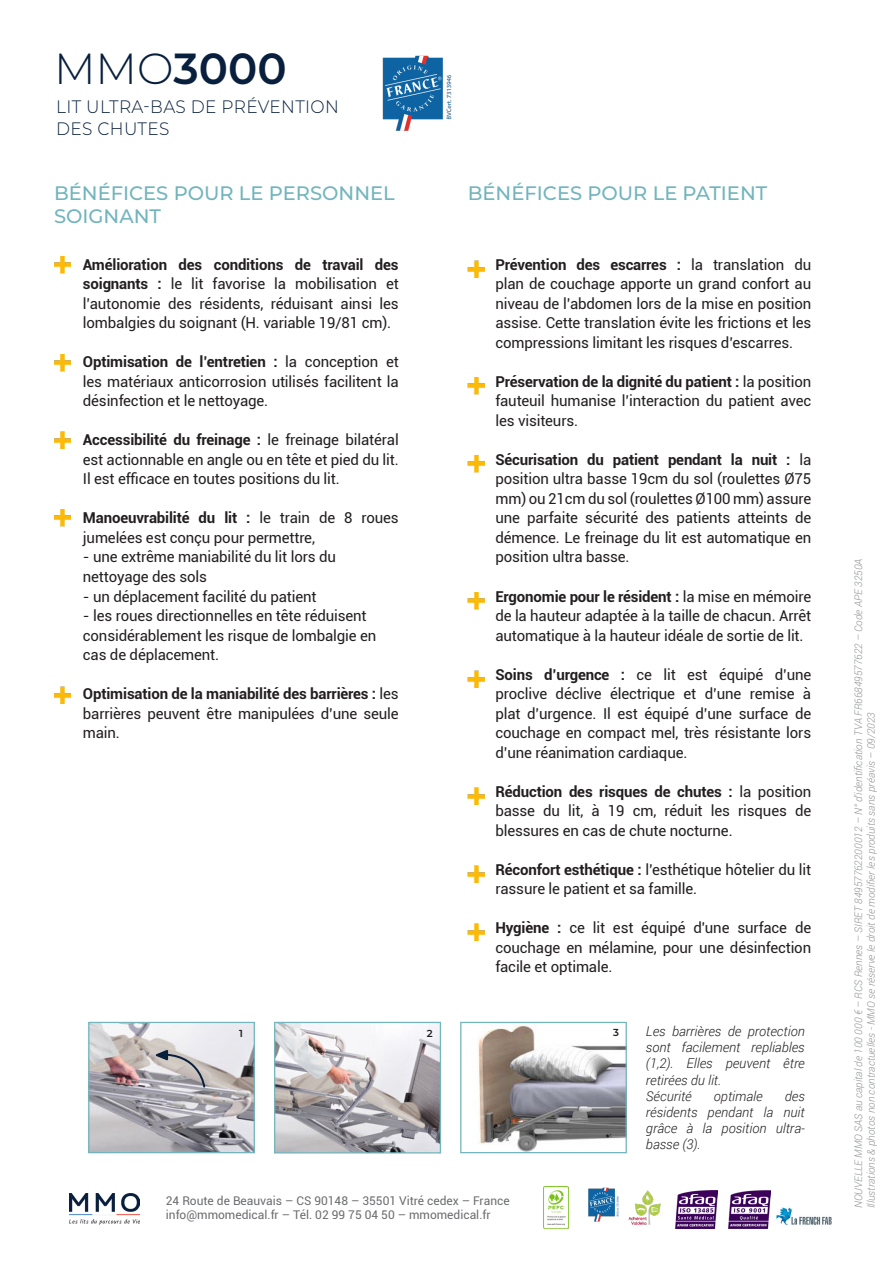
<style>
.page{position:relative;width:893px;height:1263px;background:#fff}
.page>*{position:absolute;margin:0;border:0;box-sizing:border-box;transform-origin:0 0}
.t1{font:600 43.5px "Montserrat";color:#08203d}
.t2{font:500 19.5px "Montserrat";color:#72b5bd}
.surbrillance_GRIS{font:300 18px/21.6px "Montserrat";letter-spacing:.02em;color:#08203d;scale:.94 1}
.Txt-blanc{font:15px/19.5px "Roboto";letter-spacing:-.01em;color:#231f20;text-align:justify}
.t3{font:italic 300 13.5px/16.2px "Roboto";color:#231f20;text-align:justify}
.t4{font:12px/14.4px "Roboto";color:#6c6d70}
.t5{font:italic 300 10.5px/12.6px "Roboto";color:#939598}
.t6{font:600 10.2px "Montserrat";color:#231f20}
.s1{font-weight:300}
.s2{font-weight:700}
</style>
<div class="page">
<img style="left:70px;top:1194px;width:70px;height:30px">
<img style="left:776px;top:1207px;width:56px;height:18px">
<img style="left:729px;top:1190px;width:42px;height:39px">
<img style="left:588px;top:1187px;width:31px;height:35px">
<img style="left:543px;top:1187px;width:25px;height:42px">
<img style="left:628px;top:1190px;width:33px;height:35px">
<img style="left:675px;top:1190px;width:42px;height:39px">
<img style="left:276px;top:1024px;width:163px;height:127px">
<div style="left:274px;top:1022px;width:167px;height:131px;border:1px solid #72b5bd"></div>
<img style="left:90px;top:1024px;width:163px;height:127px">
<div style="left:88px;top:1022px;width:167px;height:131px;border:1px solid #72b5bd"></div>
<svg style="left:154px;top:1048px;width:52px;height:40px;background:#b6b4b6"></svg>
<img style="left:477px;top:1025px;width:148px;height:126px">
<div style="left:460px;top:1022px;width:167px;height:131px;border:1px solid #72b5bd"></div>
<img style="left:382px;top:55px;width:70px;height:76px">
<img style="left:54px;top:256px;width:17px;height:17px">
<img style="left:54px;top:354px;width:17px;height:17px">
<img style="left:54px;top:432px;width:17px;height:17px">
<img style="left:54px;top:509px;width:17px;height:17px">
<img style="left:54px;top:687px;width:17px;height:17px">
<img style="left:468px;top:261px;width:17px;height:17px">
<img style="left:468px;top:377px;width:17px;height:17px">
<img style="left:468px;top:455px;width:17px;height:17px">
<img style="left:468px;top:788px;width:17px;height:17px">
<img style="left:468px;top:866px;width:17px;height:17px">
<img style="left:468px;top:592px;width:17px;height:17px">
<img style="left:468px;top:670px;width:17px;height:17px">
<img style="left:468px;top:924px;width:17px;height:17px">
<p class="t1" style="left:54px;top:38px;width:234px"><span class="s1">MMO</span>3000</p>
<p class="surbrillance_GRIS" style="left:56px;top:95px;width:302px">LIT ULTRA-BAS DE PRÉVENTION<br>DES CHUTES</p>
<p class="t2" style="left:54px;top:180px;width:342px">BÉNÉFICES POUR LE PERSONNEL</p>
<p class="t2" style="left:54px;top:202px;width:108px">SOIGNANT</p>
<p class="Txt-blanc" style="left:83px;top:254px;width:317px"><span class="s2">Amélioration des conditions de travail des soignants :</span> le lit favorise la mobilisation et l’autonomie des résidents, réduisant ainsi les lombalgies du soignant (H. variable 19/81 cm).</p>
<p class="Txt-blanc" style="left:83px;top:352px;width:317px"><span class="s2">Optimisation de l’entretien :</span> la conception et les matériaux anticorrosion utilisés facilitent la désinfection et le nettoyage.</p>
<p class="Txt-blanc" style="left:83px;top:430px;width:317px"><span class="s2">Accessibilité du freinage :</span> le freinage bilatéral est actionnable en angle ou en tête et pied du lit.<br>Il est efficace en toutes positions du lit.</p>
<p class="Txt-blanc" style="left:83px;top:508px;width:317px"><span class="s2">Manoeuvrabilité du lit :</span> le train de 8 roues jumelées est conçu pour permettre,</p>
<p class="Txt-blanc" style="left:83px;top:547px;width:255px">- une extrême maniabilité du lit lors du</p>
<p class="Txt-blanc" style="left:83px;top:566px;width:126px">nettoyage des sols</p>
<p class="Txt-blanc" style="left:83px;top:586px;width:235px">- un déplacement facilité du patient</p>
<p class="Txt-blanc" style="left:83px;top:605px;width:295px;text-align:left">- les roues directionnelles en tête réduisent considérablement les risque de lombalgie en cas de déplacement.</p>
<p class="Txt-blanc" style="left:83px;top:683px;width:317px"><span class="s2">Optimisation de la maniabilité des barrières :</span> les barrières peuvent être manipulées d’une seule main.</p>
<p class="t2" style="left:468px;top:180px;width:301px">BÉNÉFICES POUR LE PATIENT</p>
<p class="Txt-blanc" style="left:495px;top:254px;width:317px"><span class="s2">Prévention des escarres :</span> la translation du plan de couchage apporte un grand confort au niveau de l’abdomen lors de la mise en position assise. Cette translation évite les frictions et les compressions limitant les risques d’escarres.</p>
<p class="Txt-blanc" style="left:495px;top:371px;width:317px"><span class="s2">Préservation de la dignité du patient :</span> la position fauteuil humanise l’interaction du patient avec les visiteurs.</p>
<p class="Txt-blanc" style="left:495px;top:449px;width:317px"><span class="s2">Sécurisation du patient pendant la nuit :</span> la position ultra basse 19cm du sol (roulettes Ø75 mm) ou 21cm du sol (roulettes Ø100 mm) assure une parfaite sécurité des patients atteints de démence. Le freinage du lit est automatique en position ultra basse.</p>
<p class="Txt-blanc" style="left:495px;top:586px;width:317px"><span class="s2">Ergonomie pour le résident :</span> la mise en mémoire de la hauteur adaptée à la taille de chacun. Arrêt automatique à la hauteur idéale de sortie de lit.</p>
<p class="Txt-blanc" style="left:495px;top:664px;width:317px"><span class="s2">Soins d’urgence :</span> ce lit est équipé d’une proclive déclive électrique et d’une remise à plat d’urgence. Il est équipé d’une surface de couchage en compact mel, très résistante lors d’une réanimation cardiaque.</p>
<p class="Txt-blanc" style="left:495px;top:781px;width:317px"><span class="s2">Réduction des risques de chutes :</span> la position basse du lit, à 19 cm, réduit les risques de blessures en cas de chute nocturne.</p>
<p class="Txt-blanc" style="left:495px;top:859px;width:317px"><span class="s2">Réconfort esthétique :</span> l’esthétique hôtelier du lit rassure le patient et sa famille.</p>
<p class="Txt-blanc" style="left:495px;top:917px;width:317px"><span class="s2">Hygiène :</span> ce lit est équipé d'une surface de couchage en mélamine, pour une désinfection facile et optimale.</p>
<p class="t6" style="left:239px;top:1026px;width:5px">1</p>
<p class="t6" style="left:427px;top:1026px;width:7px">2</p>
<p class="t3" style="left:646px;top:1022px;width:160px">Les barrières de protection sont facilement repliables (1,2). Elles peuvent être retirées du lit.</p>
<p class="t3" style="left:646px;top:1087px;width:47px">Sécurité</p>
<p class="t3" style="left:714px;top:1087px;width:50px">optimale</p>
<p class="t6" style="left:613px;top:1025px;width:7px">3</p>
<p class="t3" style="left:646px;top:1087px;width:160px;text-indent:139px">des résidents pendant la nuit grâce à la position ultra&shy;basse (3).</p>
<p class="t4" style="left:166px;top:1193px;width:345px">24 Route de Beauvais – CS 90148 – 35501 Vitré cedex – France info@mmomedical.fr – Tél. 02 99 75 04 50 – mmomedical.fr</p>
<p class="t5" style="left:852px;top:1208px;width:652px;rotate:-90deg">NOUVELLE MMO SAS au capital de 100 000 € – RCS Rennes – SIRET 84957762200012 – N° d’identification TVA FR66849577622 – Code APE 3250A<br>Illustrations &amp; photos non contractuelles - MMO se réserve le droit de modifier les produits sans préavis – 09/2023</p>
</div>
